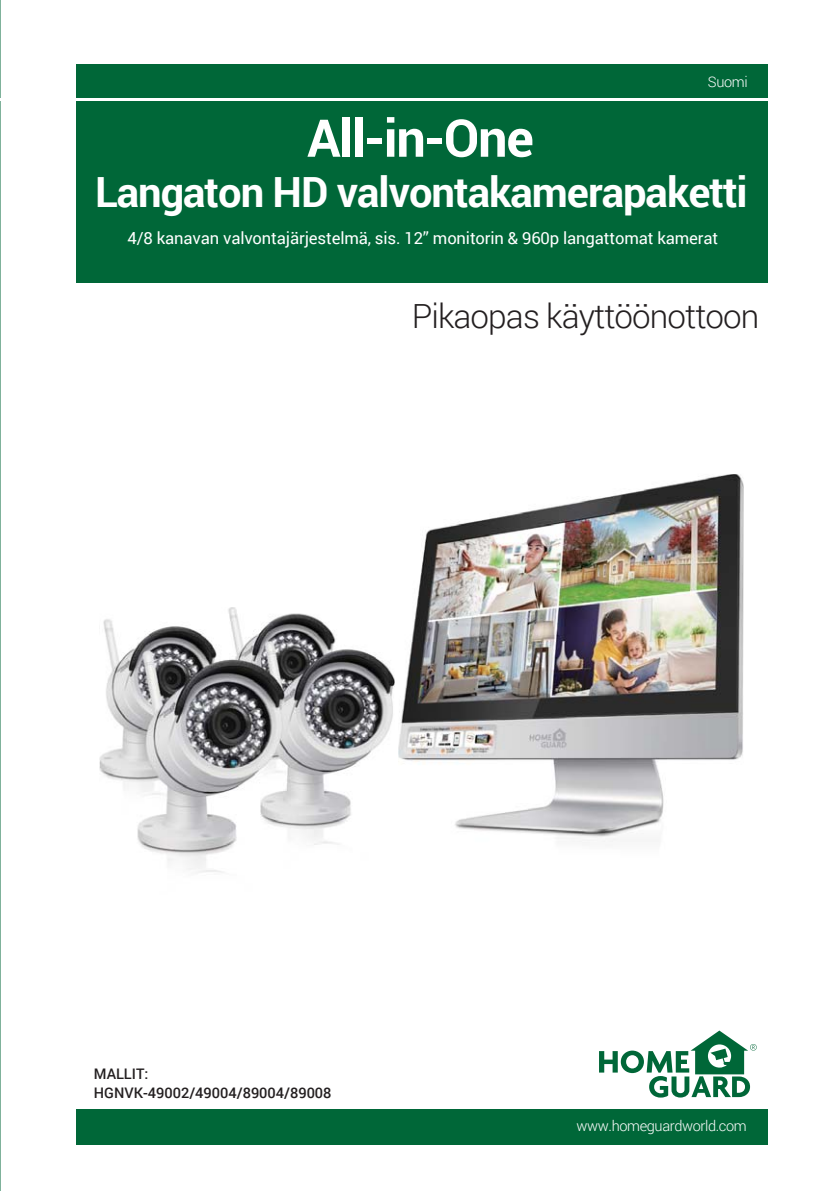
<style>
.page{position:relative;width:840px;height:1191px;background:#fff}
.page>*{position:absolute;margin:0;border:0;box-sizing:border-box;transform-origin:0 0}
.t1{font:700 52px "Roboto";letter-spacing:-.025em;color:#fff}
.t2{font:700 41.6px "Roboto";letter-spacing:-.025em;color:#fff}
.t3{font:300 33.2px "Roboto";letter-spacing:-.025em;color:#231f20}
.t4{font:16.6px "Roboto";letter-spacing:-.01em;color:#fff}
.t5{font:500 14.6px/18.8px "Roboto";color:#231f20}
.t6{font:300 14.6px "Roboto";letter-spacing:-.025em;color:#fff}
</style>
<div class="page">
<div style="left:76px;top:1109px;width:690px;height:35px;background:#006738"></div>
<div style="left:76px;top:64px;width:690px;height:36px;background:#006738"></div>
<div style="left:76px;top:100px;width:690px;height:182px;background:#006738"></div>
<hr style="left:76px;top:98px;width:694px;height:3px;background:#fff">
<svg style="left:599px;top:1030px;width:157px;height:67px"></svg>
<img style="left:398px;top:474px;width:345px;height:368px">
<img style="left:100px;top:607px;width:294px;height:266px">
<p class="t6" style="left:707px;top:72px;width:41px">Suomi</p>
<h1 class="t1" style="left:307px;top:102px;width:228px">All-in-One</h1>
<h2 class="t2" style="left:95px;top:163px;width:653px">Langaton HD valvontakamerapaketti</h2>
<p class="t4" style="left:127px;top:226px;width:592px">4/8 kanavan valvontajärjestelmä, sis. 12” monitorin &amp; 960p langattomat kamerat</p>
<h3 class="t3" style="left:411px;top:293px;width:349px">Pikaopas käyttöönottoon</h3>
<p class="t5" style="left:94px;top:1063px;width:239px">MALLIT:<br>HGNVK-49002/49004/89004/89008</p>
<p class="t6" style="left:576px;top:1116px;width:171px">www.homeguardworld.com</p>
</div>
